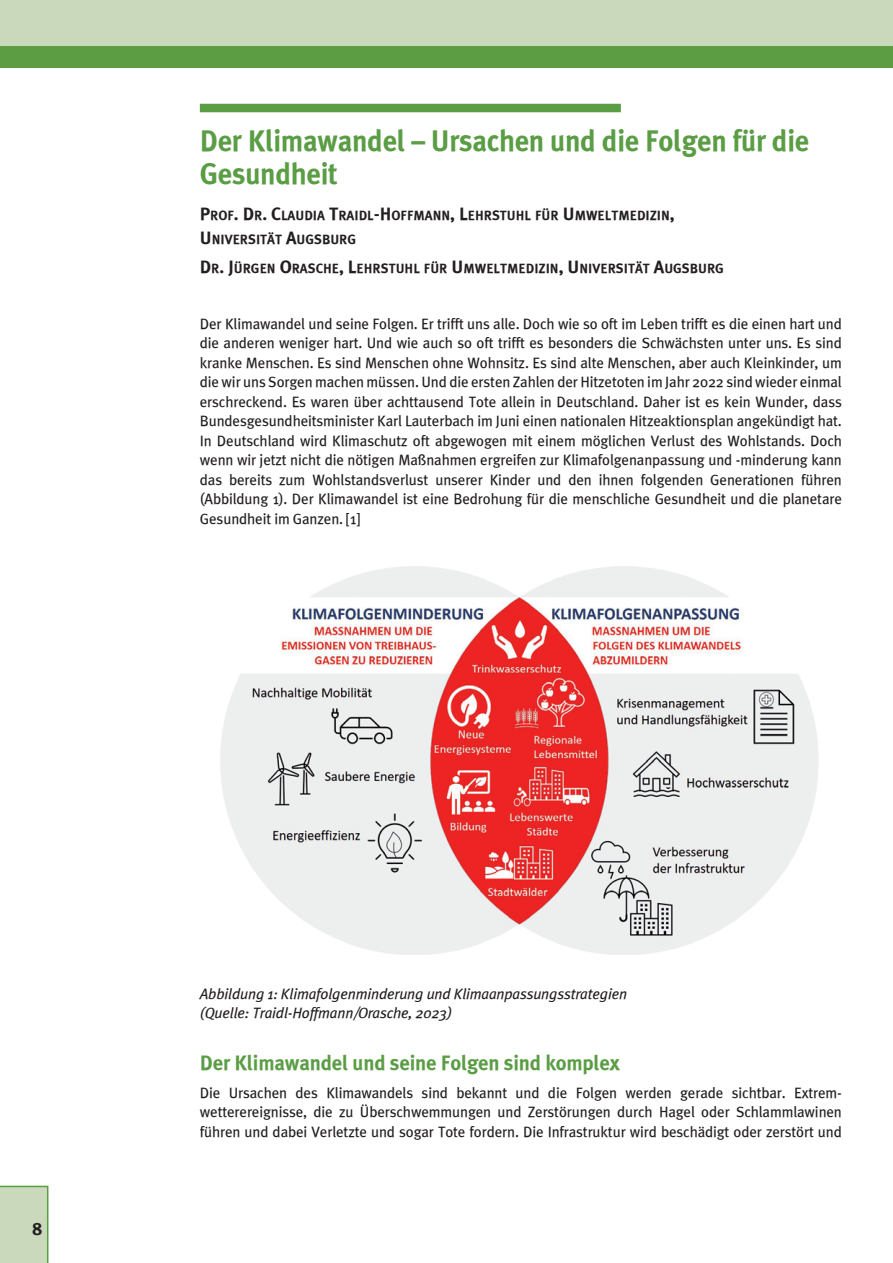
<style>
.page{position:relative;width:893px;height:1263px;background:#fff}
.page>*{position:absolute;margin:0;border:0;box-sizing:border-box;transform-origin:0 0}
.t1{font:700 30px/33px "Meta Plus";letter-spacing:-.01em;color:#5a9d44;scale:.95 1}
.t2{font:700 21px "Meta Plus";letter-spacing:-.01em;color:#5a9d44}
.t3{font:700 18px "Meta Plus";color:#231f20}
.t4{font:15px/19.5px "Meta Plus";letter-spacing:-.01em;color:#231f20}
.t5{font:italic 15px/19.5px "Meta Plus";letter-spacing:-.01em;color:#231f20}
.t6{font:700 13.5px/24px "Meta Plus";color:#231f20}
.s1{font-size:18px}
</style>
<div class="page">
<div style="left:0;top:0;width:893px;height:68px;background:#cad9bb"></div>
<div style="left:0;top:1186px;width:48px;height:77px;background:#cad9bb"></div>
<div style="left:0;top:47px;width:893px;height:21px;background:#5c9d44"></div>
<div style="left:200px;top:104px;width:421px;height:8px;background:#5a9d44"></div>
<img style="left:220px;top:566px;width:599px;height:388px">
<h1 class="t1" style="left:200px;top:124px;width:643px">Der Klimawandel – Ursachen und die Folgen für die<br>Gesundheit</h1>
<p class="t6" style="left:200px;top:204px;width:476px"><span class="s1">P</span>ROF<span class="s1">. D</span>R<span class="s1">. C</span>LAUDIA <span class="s1">T</span>RAIDL<span class="s1">-H</span>OFFMANN<span class="s1">, L</span>EH RSTUH L FÜR <span class="s1">U</span> MWELTMEDIZIN<span class="s1">,<br>U</span> NIVERSITÄT <span class="s1">A</span>UGSBURG</p>
<p class="t6" style="left:200px;top:256px;width:525px"><span class="s1">D</span>R<span class="s1">. J</span>ÜRGEN <span class="s1">O</span>RASCH E<span class="s1">, L</span>EH RSTUH L FÜR <span class="s1">U</span> MWELTMEDIZIN<span class="s1">, U</span> NIVERSITÄT <span class="s1">A</span>UGSBURG</p>
<p class="t4" style="left:200px;top:313px;width:644px">Der Klimawandel und seine Folgen. Er trifft uns alle. Doch wie so oft im Leben trifft es die einen hart und die anderen weniger hart. Und wie auch so oft trifft es besonders die Schwächsten unter uns. Es sind kranke Menschen. Es sind Menschen ohne Wohnsitz. Es sind alte Menschen, aber auch Kleinkinder, um die wir uns Sorgen machen müssen. Und die ersten Zahlen der Hitzetoten im Jahr 2022 sind wieder einmal erschreckend. Es waren über achttausend Tote allein in Deutschland. Daher ist es kein Wunder, dass Bundesgesundheitsminister Karl Lauterbach im Juni einen nationalen Hitzeaktionsplan angekündigt hat.<br>In Deutschland wird Klimaschutz oft abgewogen mit einem möglichen Verlust des Wohlstands. Doch wenn wir jetzt nicht die nötigen Maßnahmen ergreifen zur Klimafolgenanpassung und -minderung kann das bereits zum Wohlstandsverlust unserer Kinder und den ihnen folgenden Generationen führen (Abbildung 1). Der Klimawandel ist eine Bedrohung für die menschliche Gesundheit und die planetare Gesundheit im Ganzen. [1]</p>
<p class="t3" style="left:32px;top:1218px;width:12px">8</p>
<p class="t5" style="left:200px;top:984px;width:429px">Abbildung 1: Klimafolgenminderung und Klimaanpassungsstrategien (Quelle: Traidl-Hoffmann/Orasche, 2023)</p>
<h2 class="t2" style="left:200px;top:1050px;width:422px">Der Klimawandel und seine Folgen sind komplex</h2>
<p class="t4" style="left:200px;top:1083px;width:644px;text-align:justify">Die Ursachen des Klimawandels sind bekannt und die Folgen werden gerade sichtbar. Extrem&shy;wetterereignisse, die zu Überschwemmungen und Zerstörungen durch Hagel oder Schlammlawinen führen und dabei Verletzte und sogar Tote fordern. Die Infrastruktur wird beschädigt oder zerstört und</p>
</div>
